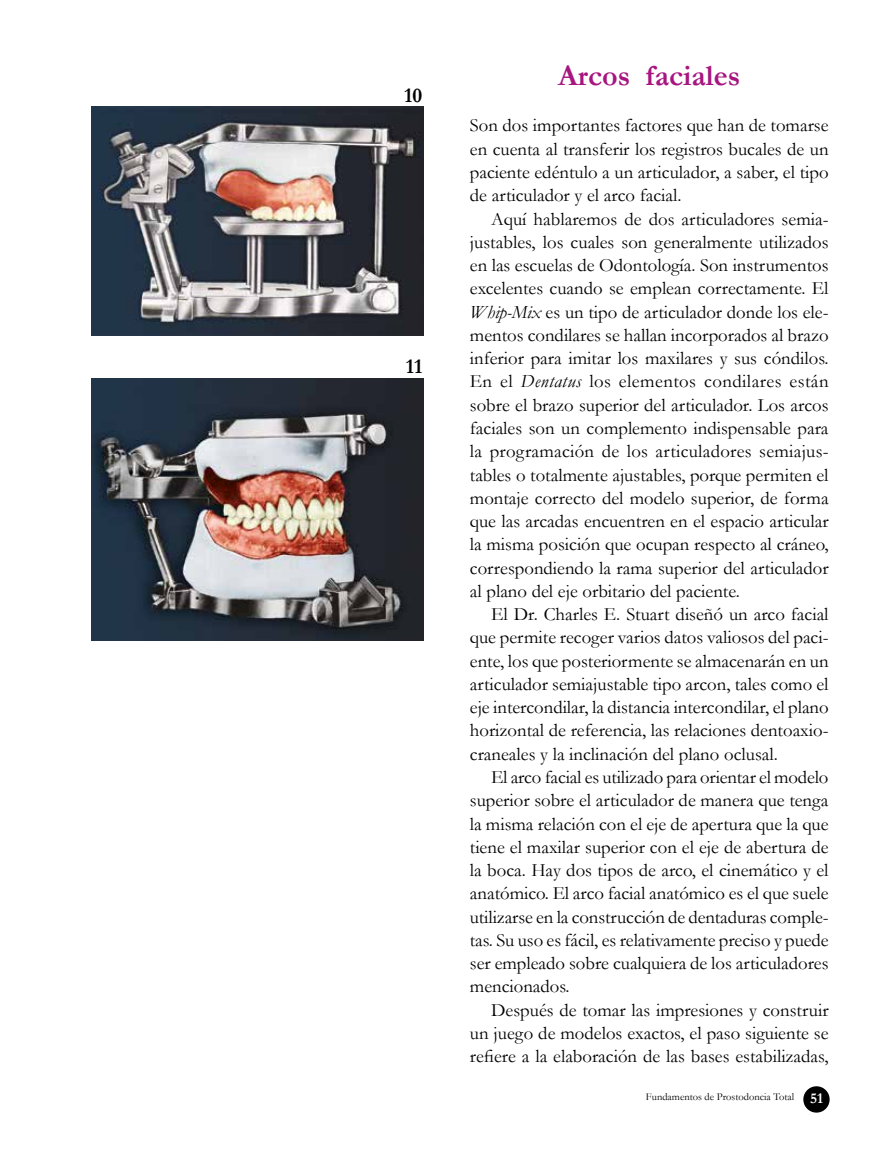
<style>
.page{position:relative;width:893px;height:1149px;background:#fff}
.page>*{position:absolute;margin:0;border:0;box-sizing:border-box;transform-origin:0 0}
.t1{font:700 30px "Garamond";color:#a71680}
.t2{font:700 21px "Garamond";color:#000}
.t3{font:18.75px/23.2px "Garamond";color:#000;text-align:justify}
.t4{font:10.5px "Garamond";color:#000}
.s1{font-style:italic}
.s2{font-weight:700;font-size:15px;color:#fff}
</style>
<div class="page">
<svg style="left:803px;top:1086px;width:27px;height:27px"></svg>
<img style="left:92px;top:106px;width:331px;height:229px">
<img style="left:92px;top:379px;width:331px;height:261px">
<p class="t2" style="left:404px;top:81px;width:20px">10</p>
<p class="t2" style="left:406px;top:352px;width:18px">11</p>
<h1 class="t1" style="left:558px;top:55px;width:184px">Arcos faciales</h1>
<p class="t3" style="left:470px;top:113px;width:360px">Son dos importantes factores que han de tomarse en cuenta al transferir los registros bucales de un paciente edéntulo a un articulador, a saber, el tipo de articulador y el arco facial.</p>
<p class="t3" style="left:470px;top:206px;width:360px;text-indent:21px">Aquí hablaremos de dos articuladores semia&shy;justables, los cuales son generalmente utilizados en las escuelas de Odontología. Son instrumentos excelentes cuando se emplean correctamente. El <span class="s1">Whip-Mix</span> es un tipo de articulador donde los ele&shy;mentos condilares se hallan incorporados al brazo inferior para imitar los maxilares y sus cóndilos.<br>En el <span class="s1">Dentatus</span> los elementos condilares están sobre el brazo superior del articulador. Los arcos faciales son un complemento indispensable para la programación de los articuladores semiajus&shy;tables o totalmente ajustables, porque permiten el montaje correcto del modelo superior, de forma que las arcadas encuentren en el espacio articular la misma posición que ocupan respecto al cráneo, correspondiendo la rama superior del articulador al plano del eje orbitario del paciente.</p>
<p class="t3" style="left:470px;top:602px;width:360px;text-indent:21px">El Dr. Charles E. Stuart diseñó un arco facial que permite recoger varios datos valiosos del paci&shy;ente, los que posteriormente se almacenarán en un articulador semiajustable tipo arcon, tales como el eje intercondilar, la distancia intercondilar, el plano horizontal de referencia, las relaciones dentoaxio&shy;craneales y la inclinación del plano oclusal.</p>
<p class="t3" style="left:470px;top:764px;width:360px;text-indent:21px">El arco facial es utilizado para orientar el modelo superior sobre el articulador de manera que tenga la misma relación con el eje de apertura que la que tiene el maxilar superior con el eje de abertura de la boca. Hay dos tipos de arco, el cinemático y el anatómico. El arco facial anatómico es el que suele utilizarse en la construcción de dentaduras comple&shy;tas. Su uso es fácil, es relativamente preciso y puede ser empleado sobre cualquiera de los articuladores mencionados.</p>
<p class="t3" style="left:470px;top:997px;width:360px;text-indent:21px">Después de tomar las impresiones y construir un juego de modelos exactos, el paso siguiente se refiere a la elaboración de las bases estabilizadas,</p>
<p class="t4" style="left:646px;top:1089px;width:179px">Fundamentos de Prostodoncia Total <span class="s2">51</span></p>
</div>
